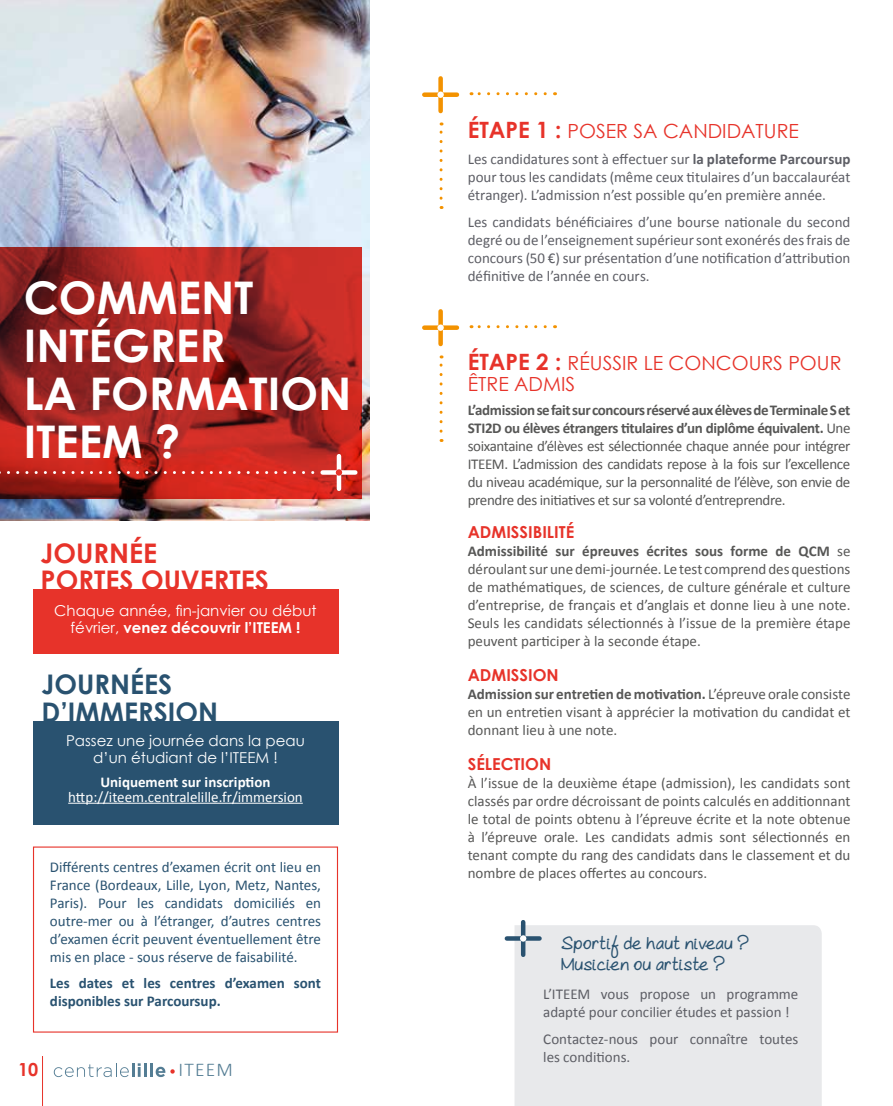
<style>
.page{position:relative;width:893px;height:1106px;background:#fff}
.page>*{position:absolute;margin:0;border:0;box-sizing:border-box;transform-origin:0 0}
.t1{font:700 45px/48px "Century Gothic";color:#fff}
.t2{font:700 27px/27px "Century Gothic";color:#e7332a}
.t3{font:700 27px/27px "Century Gothic";color:#295270}
.t4{font:19.5px/21px "Century Gothic";color:#e7332a}
.t5{font:300 19.5px "Calibri";letter-spacing:.06em;color:#547d94}
.t6{font:800 18px/21.6px "As Cute As";color:#295270}
.t7{font:700 18px "Century Gothic";color:#e7332a}
.t8{font:700 16.5px "Century Gothic";color:#e7332a}
.t9{font:15px/18px "Calibri";color:#575756;text-align:justify}
.t10{font:15px/18px "Calibri";color:#5d5e65;text-align:justify}
.t11{font:15px/18px "Calibri";color:#295270;text-align:justify}
.t12{font:15px/16.5px "Century Gothic";color:#fff;text-align:center}
.t13{font:700 15px/18px "Calibri";color:#295270}
.t14{font:15px "Calibri";color:#fff}
.t15{font:700 15px "Calibri";color:#fff}
.s1{font-weight:700}
.s2{font-weight:700;font-size:22.5px}
</style>
<div class="page">
<hr style="left:42px;top:1056px;width:1px;height:50px;background:#e7332a">
<svg style="left:54px;top:1063px;width:121px;height:14px"></svg>
<img style="left:0;top:0;width:370px;height:520px">
<div style="left:33px;top:721px;width:305px;height:104px;background:#295270"></div>
<div style="left:33px;top:589px;width:305px;height:65px;background:#e7332a"></div>
<hr style="left:68px;top:802px;width:235px;height:1px;background:#fff">
<svg style="left:0;top:247px;width:362px;height:252px"></svg>
<svg style="left:0;top:471px;width:323px;height:3px"></svg>
<hr style="left:337px;top:456px;width:4px;height:33px;background:#fff">
<div style="left:323px;top:470px;width:32px;height:5px;background:#fff"></div>
<svg style="left:336px;top:469px;width:6px;height:7px"></svg>
<div style="left:33px;top:846px;width:305px;height:186px;border:1px solid #e7332a"></div>
<div style="left:438px;top:78px;width:5px;height:33px;background:#f39200"></div>
<div style="left:424px;top:92px;width:33px;height:5px;background:#f39200"></div>
<svg style="left:437px;top:91px;width:7px;height:7px"></svg>
<svg style="left:440px;top:122px;width:3px;height:76px"></svg>
<svg style="left:471px;top:92px;width:74px;height:3px"></svg>
<div style="left:438px;top:311px;width:5px;height:33px;background:#f39200"></div>
<div style="left:424px;top:325px;width:33px;height:5px;background:#f39200"></div>
<svg style="left:437px;top:324px;width:7px;height:7px"></svg>
<svg style="left:440px;top:355px;width:3px;height:76px"></svg>
<svg style="left:471px;top:325px;width:74px;height:3px"></svg>
<div style="left:514px;top:925px;width:308px;height:181px;background:#e8e9eb"></div>
<hr style="left:521px;top:922px;width:4px;height:32px;background:#295270">
<svg style="left:507px;top:936px;width:32px;height:4px"></svg>
<svg style="left:520px;top:935px;width:6px;height:6px"></svg>
<h1 class="t1" style="left:24px;top:271px;width:329px">COMMENT<br>INTÉGRER<br>LA FORMATION<br>ITEEM ?</h1>
<h2 class="t2" style="left:41px;top:538px;width:230px">JOURNÉE<br>PORTES OUVERTES</h2>
<p class="t12" style="left:54px;top:602px;width:264px">Chaque année, fin-janvier ou début février, <span class="s1">venez découvrir l’ITEEM !</span></p>
<h2 class="t3" style="left:41px;top:670px;width:178px">JOURNÉES<br>D’IMMERSION</h2>
<p class="t12" style="left:66px;top:732px;width:240px">Passez une journée dans la peau d’un étudiant de l’ITEEM !</p>
<p class="t15" style="left:100px;top:772px;width:172px">Uniquement sur inscription</p>
<p class="t14" style="left:68px;top:787px;width:236px">http://iteem.centralelille.fr/immersion</p>
<p class="t11" style="left:50px;top:857px;width:273px">Différents centres d’examen écrit ont lieu en France (Bordeaux, Lille, Lyon, Metz, Nantes, Paris). Pour les candidats domiciliés en outre-mer ou à l’étranger, d’autres centres d’examen écrit peuvent éventuellement être mis en place - sous réserve de faisabilité.</p>
<p class="t13" style="left:50px;top:973px;width:273px">Les dates et les centres d’examen sont disponibles sur Parcoursup.</p>
<p class="t7" style="left:18px;top:1055px;width:22px">10</p>
<h3 class="t5" style="left:179px;top:1057px;width:56px">ITEEM</h3>
<h3 class="t4" style="left:468px;top:120px;width:333px"><span class="s2">ÉTAPE 1 :</span> POSER SA CANDIDATURE</h3>
<p class="t10" style="left:468px;top:149px;width:384px">Les candidatures sont à effectuer sur <span class="s1">la plateforme Parcoursup </span>pour tous les candidats (même ceux titulaires d’un baccalauréat étranger). L’admission n’est possible qu’en première année.</p>
<p class="t10" style="left:468px;top:212px;width:384px">Les candidats bénéficiaires d’une bourse nationale du second degré ou de l’enseignement supérieur sont exonérés des frais de concours (50 €) sur présentation d’une notification d’attribution définitive de l’année en cours.</p>
<h3 class="t4" style="left:468px;top:352px;width:375px"><span class="s2">ÉTAPE 2 :</span> RÉUSSIR LE CONCOURS POUR<br>ÊTRE ADMIS</h3>
<p class="t9" style="left:468px;top:400px;width:384px"><span class="s1">L’admission se fait sur concours réservé aux élèves de Terminale S et STI2D ou élèves étrangers titulaires d’un diplôme équivalent.</span> Une soixantaine d’élèves est sélectionnée chaque année pour intégrer ITEEM. L’admission des candidats repose à la fois sur l’excellence du niveau académique, sur la personnalité de l’élève, son envie de prendre des initiatives et sur sa volonté d’entreprendre.</p>
<p class="t8" style="left:468px;top:519px;width:108px">ADMISSIBILITÉ</p>
<p class="t9" style="left:468px;top:541px;width:384px"><span class="s1">Admissibilité sur épreuves écrites sous forme de QCM</span> se déroulant sur une demi-journée. Le test comprend des questions de mathématiques, de sciences, de culture générale et culture d’entreprise, de français et d’anglais et donne lieu à une note.<br>Seuls les candidats sélectionnés à l’issue de la première étape peuvent participer à la seconde étape.</p>
<p class="t8" style="left:468px;top:662px;width:93px">ADMISSION</p>
<p class="t9" style="left:468px;top:684px;width:384px"><span class="s1">Admission sur entretien de motivation.</span> L’épreuve orale consiste en un entretien visant à apprécier la motivation du candidat et donnant lieu à une note.</p>
<p class="t8" style="left:468px;top:751px;width:85px">SÉLECTION</p>
<p class="t9" style="left:468px;top:773px;width:384px">À l’issue de la deuxième étape (admission), les candidats sont classés par ordre décroissant de points calculés en additionnant le total de points obtenu à l’épreuve écrite et la note obtenue à l’épreuve orale. Les candidats admis sont sélectionnés en tenant compte du rang des candidats dans le classement et du nombre de places offertes au concours.</p>
<p class="t6" style="left:561px;top:931px;width:190px">Sportif de haut niveau ?<br>Musicien ou artiste ?</p>
<p class="t10" style="left:543px;top:984px;width:257px">L’ITEEM vous propose un programme adapté pour concilier études et passion !</p>
<p class="t10" style="left:543px;top:1029px;width:257px">Contactez-nous pour connaître toutes les conditions.</p>
</div>
